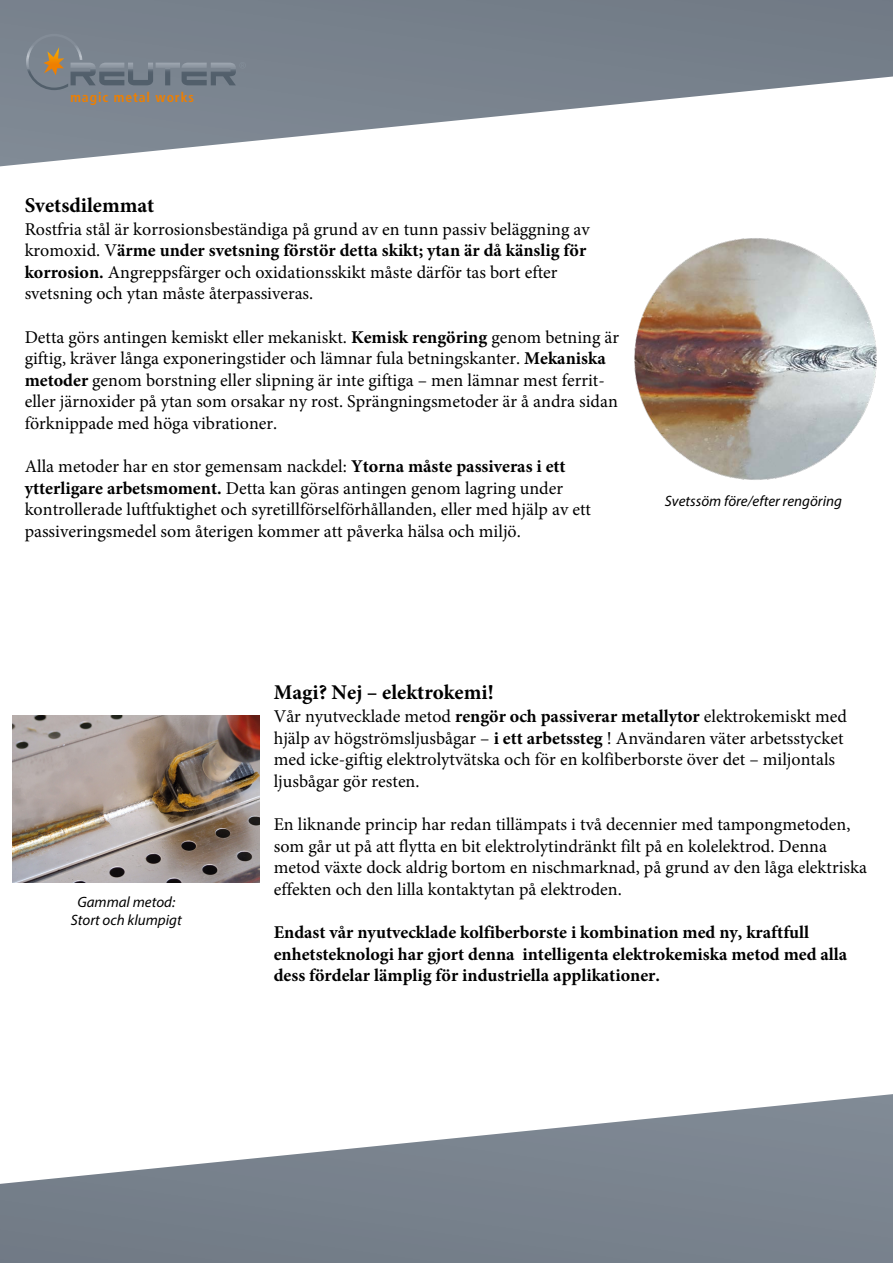
<style>
.page{position:relative;width:893px;height:1263px;background:#fff}
.page>*{position:absolute;margin:0;border:0;box-sizing:border-box;transform-origin:0 0}
.t1{font:700 21px "Minion Pro";color:#000}
.t2{font:18px/21.6px "Minion Pro";color:#000}
.t3{font:700 18px/21.6px "Minion Pro";color:#000}
.t4{font:italic 15px/18px "Myriad Pro";color:#000;text-align:center}
.t5{font:700 condensed 13.65px "Frutiger";letter-spacing:.07em;color:#ee7f00}
.s1{font-weight:700}
</style>
<div class="page">
<svg style="left:0;top:1094px;width:893px;height:169px"></svg>
<svg style="left:0;top:0;width:893px;height:167px"></svg>
<img style="left:634px;top:238px;width:243px;height:242px">
<img style="left:13px;top:716px;width:246px;height:166px">
<svg style="left:26px;top:34px;width:220px;height:56px"></svg>
<p class="t5" style="left:70px;top:90px;width:125px">magic metal works</p>
<p class="t1" style="left:25px;top:190px;width:131px">Svetsdilemmat</p>
<p class="t2" style="left:25px;top:218px;width:567px">Rostfria stål är korrosionsbeständiga på grund av en tunn passiv beläggning av kromoxid. V<span class="s1">ärme under svetsning förstör detta skikt; ytan är då känslig för korrosion.</span> Angreppsfärger och oxidationsskikt måste därför tas bort efter svetsning och ytan måste återpassiveras.</p>
<p class="t2" style="left:25px;top:326px;width:596px">Detta görs antingen kemiskt eller mekaniskt. <span class="s1">Kemisk rengöring</span> genom betning är giftig, kräver långa exponeringstider och lämnar fula betningskanter. <span class="s1">Mekaniska metoder</span> genom borstning eller slipning är inte giftiga – men lämnar mest ferrit&shy;eller järnoxider på ytan som orsakar ny rost. Sprängningsmetoder är å andra sidan förknippade med höga vibrationer.</p>
<p class="t2" style="left:25px;top:456px;width:568px">Alla metoder har en stor gemensam nackdel: <span class="s1">Ytorna måste passiveras i ett ytterligare arbetsmoment.</span> Detta kan göras antingen genom lagring under kontrollerade luftfuktighet och syretillförselförhållanden, eller med hjälp av ett passiveringsmedel som återigen kommer att påverka hälsa och miljö.</p>
<p class="t4" style="left:665px;top:492px;width:179px">Svetssöm före/efter rengöring</p>
<p class="t4" style="left:71px;top:892px;width:112px">Gammal metod:<br>Stort och klumpigt</p>
<p class="t1" style="left:274px;top:678px;width:221px">Magi? Nej – elektrokemi!</p>
<p class="t2" style="left:274px;top:706px;width:575px">Vår nyutvecklade metod <span class="s1">rengör och passiverar metallytor</span> elektrokemiskt med hjälp av högströmsljusbågar – <span class="s1">i ett arbetssteg</span> ! Användaren väter arbetsstycket med icke-giftig elektrolytvätska och för en kolfiberborste över det – miljontals ljusbågar gör resten.</p>
<p class="t2" style="left:274px;top:814px;width:595px">En liknande princip har redan tillämpats i två decennier med tampongmetoden, som går ut på att flytta en bit elektrolytindränkt filt på en kolelektrod. Denna metod växte dock aldrig bortom en nischmarknad, på grund av den låga elektriska effekten och den lilla kontaktytan på elektroden.</p>
<p class="t3" style="left:274px;top:921px;width:575px">Endast vår nyutvecklade kolfiberborste i kombination med ny, kraftfull enhetsteknologi har gjort denna intelligenta elektrokemiska metod med alla dess fördelar lämplig för industriella applikationer.</p>
</div>
